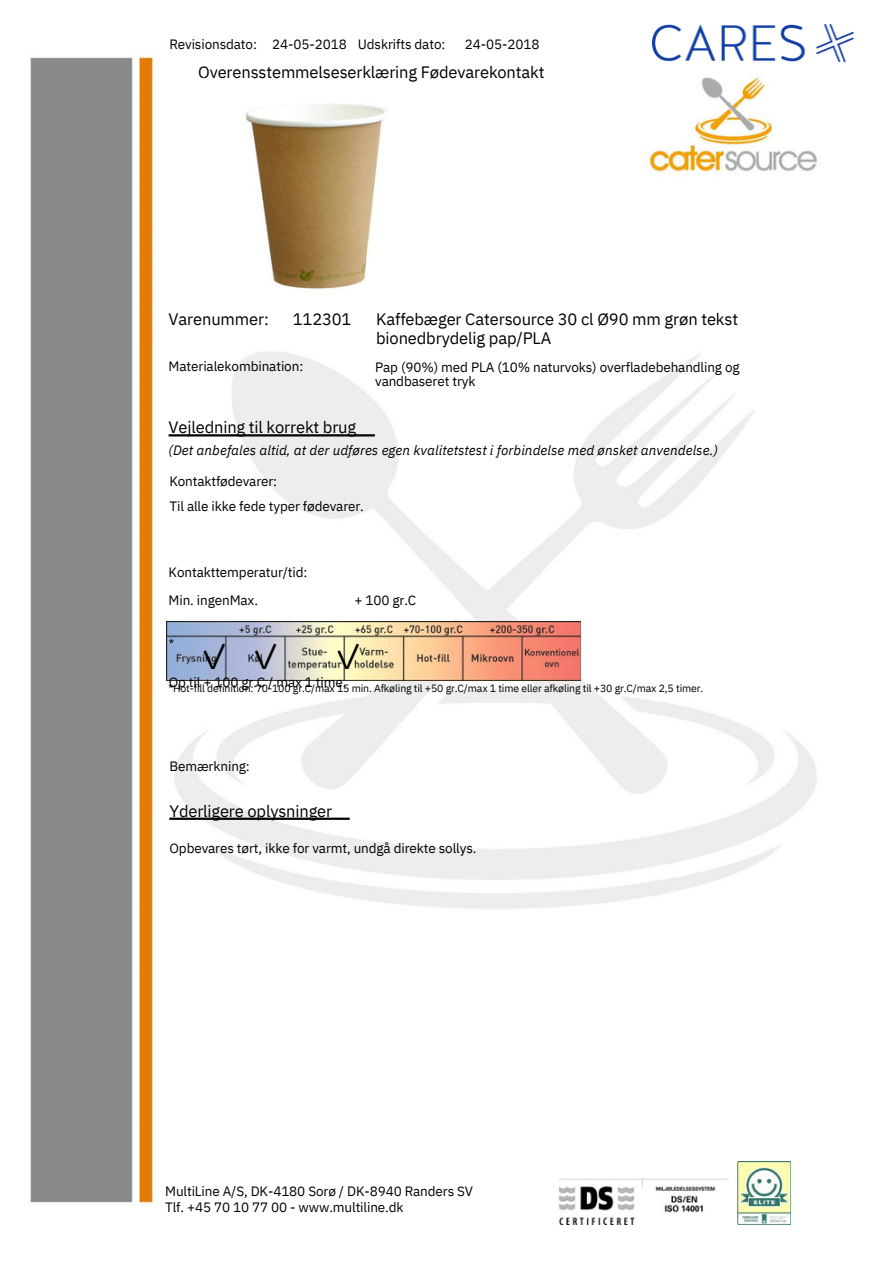
<style>
.page{position:relative;width:894px;height:1264px;background:#fff}
.page>*{position:absolute;margin:0;border:0;box-sizing:border-box;transform-origin:0 0}
.t1{font:36px "IBM Plex Sans Cond";color:#000}
.t2{font:16.5px/19.2px "IBM Plex Sans";letter-spacing:-.01em;color:#000}
.t3{font:13.5px/15.8px "IBM Plex Sans";letter-spacing:-.01em;color:#000}
.t4{font:italic 13.5px "IBM Plex Sans";letter-spacing:.005em;color:#000}
.t5{font:12px "IBM Plex Sans";color:#000}
.t6{font:10.5px "IBM Plex Sans";letter-spacing:-.015em;color:#000}
</style>
<div class="page">
<img style="left:30px;top:38px;width:824px;height:1167px">
<div style="left:168px;top:74px;width:81px;height:18px;background:#fff"></div>
<img style="left:211px;top:91px;width:214px;height:211px">
<hr style="left:168px;top:434px;width:207px;height:2px;background:#000">
<hr style="left:169px;top:817px;width:180px;height:2px;background:#000">
<div style="left:271px;top:36px;width:133px;height:21px;background:#fff"></div>
<img style="left:166px;top:621px;width:414px;height:59px">
<img style="left:558px;top:1178px;width:171px;height:46px">
<div style="left:729px;top:1161px;width:68px;height:63px;background:#fff"></div>
<img style="left:737px;top:1161px;width:53px;height:63px">
<img style="left:652px;top:25px;width:200px;height:37px">
<p class="t3" style="left:169px;top:36px;width:89px">Revisionsdato:</p>
<p class="t3" style="left:272px;top:36px;width:76px">24-05-2018</p>
<p class="t3" style="left:357px;top:36px;width:89px">Udskrifts dato:</p>
<p class="t3" style="left:465px;top:36px;width:76px">24-05-2018</p>
<p class="t2" style="left:198px;top:62px;width:348px">Overensstemmelseserklæring Fødevarekontakt</p>
<p class="t2" style="left:168px;top:309px;width:102px">Varenummer:</p>
<p class="t2" style="left:293px;top:309px;width:60px">112301</p>
<p class="t3" style="left:168px;top:358px;width:136px">Materialekombination:</p>
<p class="t2" style="left:168px;top:417px;width:189px">Vejledning til korrekt brug</p>
<p class="t2" style="left:376px;top:309px;width:363px">Kaffebæger Catersource 30 cl Ø90 mm grøn tekst bionedbrydelig pap/PLA</p>
<p class="t3" style="left:375px;top:359px;width:366px;line-height:14.7px">Pap (90%) med PLA (10% naturvoks) overfladebehandling og vandbaseret tryk</p>
<p class="t4" style="left:168px;top:441px;width:550px">(Det anbefales altid, at der udføres egen kvalitetstest i forbindelse med ønsket anvendelse.)</p>
<p class="t3" style="left:169px;top:473px;width:109px">Kontaktfødevarer:</p>
<p class="t3" style="left:169px;top:498px;width:196px">Til alle ikke fede typer fødevarer.</p>
<p class="t3" style="left:168px;top:564px;width:140px">Kontakttemperatur/tid:</p>
<p class="t3" style="left:168px;top:592px;width:91px">Min. ingenMax.</p>
<p class="t3" style="left:354px;top:592px;width:63px">+ 100 gr.C</p>
<p class="t5" style="left:169px;top:635px;width:7px">*</p>
<p class="t1" style="left:200px;top:632px;width:81px">✓ ✓</p>
<p class="t1" style="left:333px;top:632px;width:30px">✓</p>
<p class="t3" style="left:169px;top:674px;width:179px">Op til + 100 gr.C / max 1 time.</p>
<p class="t6" style="left:168px;top:681px;width:536px">*Hot-fill definition: 70-100 gr.C/max 15 min. Afkøling til +50 gr.C/max 1 time eller afkøling til +30 gr.C/max 2,5 timer.</p>
<p class="t3" style="left:169px;top:757px;width:82px">Bemærkning:</p>
<p class="t2" style="left:169px;top:800px;width:164px">Yderligere oplysninger</p>
<p class="t3" style="left:169px;top:840px;width:308px">Opbevares tørt, ikke for varmt, undgå direkte sollys.</p>
<p class="t3" style="left:165px;top:1183px;width:309px">MultiLine A/S, DK-4180 Sorø / DK-8940 Randers SV<br>Tlf. +45 70 10 77 00 - www.multiline.dk</p>
</div>
